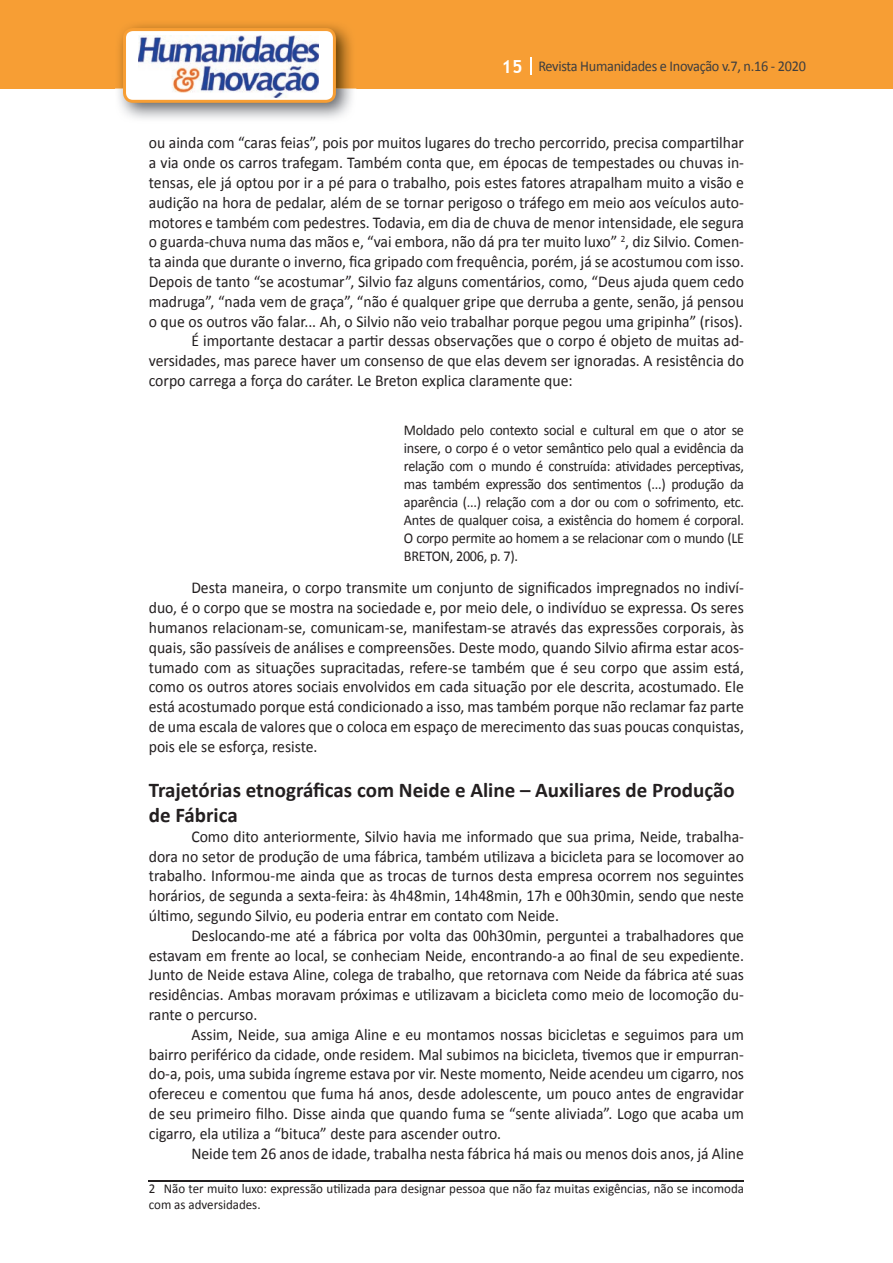
<style>
.page{position:relative;width:893px;height:1263px;background:#fff}
.page>*{position:absolute;margin:0;border:0;box-sizing:border-box;transform-origin:0 0}
.t1{font:700 21px/25.2px "Calibri";color:#231f20}
.t2{font:16.5px/19.8px "Calibri";color:#231f20;text-align:justify;scale:.95 1}
.t3{font:15px/18px "Calibri";letter-spacing:-.02em;color:#231f20;text-align:justify;scale:.95 1}
.t4{font:15px "Calibri";letter-spacing:-.02em;color:#3e3e3f;scale:.95 1}
.t5{font:13.5px/16.2px "Calibri";color:#231f20;scale:.96 1}
.s1{font-family:"Trebuchet MS";font-weight:700;font-size:18px;color:#fff}
</style>
<div class="page">
<div style="left:0;top:0;width:893px;height:88px;background:#f79e34"></div>
<svg style="left:530px;top:57px;width:2px;height:18px"></svg>
<img style="left:115px;top:24px;width:241px;height:95px">
<svg style="left:123px;top:28px;width:213px;height:75px"></svg>
<hr style="left:149px;top:1180px;width:595px;height:1px;background:#231f20">
<p class="t4" style="left:501px;top:57px;width:322px"><span class="s1">15</span> Revista Humanidades e Inovação v.7, n.16 - 2020</p>
<p class="t2" style="left:149px;top:133px;width:628px">ou ainda com “caras feias”, pois por muitos lugares do trecho percorrido, precisa compartilhar</p>
<p class="t2" style="left:149px;top:153px;width:628px">a via onde os carros trafegam. Também conta que, em épocas de tempestades ou chuvas in-</p>
<p class="t2" style="left:149px;top:173px;width:628px">tensas, ele já optou por ir a pé para o trabalho, pois estes fatores atrapalham muito a visão e</p>
<p class="t2" style="left:149px;top:193px;width:628px">audição na hora de pedalar, além de se tornar perigoso o tráfego em meio aos veículos auto-</p>
<p class="t2" style="left:149px;top:212px;width:628px">motores e também com pedestres. Todavia, em dia de chuva de menor intensidade, ele segura</p>
<p class="t2" style="left:149px;top:232px;width:628px">o guarda-chuva numa das mãos e, “vai embora, não dá pra ter muito luxo” <sup>2</sup>, diz Silvio. Comen-</p>
<p class="t2" style="left:149px;top:252px;width:628px">ta ainda que durante o inverno, fica gripado com frequência, porém, já se acostumou com isso.</p>
<p class="t2" style="left:149px;top:272px;width:628px">Depois de tanto “se acostumar”, Silvio faz alguns comentários, como, “Deus ajuda quem cedo</p>
<p class="t2" style="left:149px;top:292px;width:628px">madruga”, “nada vem de graça”, “não é qualquer gripe que derruba a gente, senão, já pensou</p>
<p class="t2" style="left:149px;top:311px;width:627px">o que os outros vão falar... Ah, o Silvio não veio trabalhar porque pegou uma gripinha” (risos).</p>
<p class="t2" style="left:191px;top:331px;width:583px">É importante destacar a partir dessas observações que o corpo é objeto de muitas ad-</p>
<p class="t2" style="left:149px;top:351px;width:628px">versidades, mas parece haver um consenso de que elas devem ser ignoradas. A resistência do</p>
<p class="t2" style="left:149px;top:371px;width:448px">corpo carrega a força do caráter. Le Breton explica claramente que:</p>
<p class="t3" style="left:404px;top:421px;width:360px">Moldado pelo contexto social e cultural em que o ator se insere, o corpo é o vetor semântico pelo qual a evidência da relação com o mundo é construída: atividades perceptivas, mas também expressão dos sentimentos (...) produção da aparência (...) relação com a dor ou com o sofrimento, etc.<br>Antes de qualquer coisa, a existência do homem é corporal.<br>O corpo permite ao homem a se relacionar com o mundo (LE BRETON, 2006, p. 7).</p>
<p class="t2" style="left:149px;top:578px;width:628px;text-indent:43px">Desta maneira, o corpo transmite um conjunto de significados impregnados no indiví&shy;duo, é o corpo que se mostra na sociedade e, por meio dele, o indivíduo se expressa. Os seres humanos relacionam-se, comunicam-se, manifestam-se através das expressões corporais, às quais, são passíveis de análises e compreensões. Deste modo, quando Silvio afirma estar acos&shy;tumado com as situações supracitadas, refere-se também que é seu corpo que assim está, como os outros atores sociais envolvidos em cada situação por ele descrita, acostumado. Ele está acostumado porque está condicionado a isso, mas também porque não reclamar faz parte de uma escala de valores que o coloca em espaço de merecimento das suas poucas conquistas, pois ele se esforça, resiste.</p>
<p class="t1" style="left:149px;top:777px;width:587px">Trajetórias etnográficas com Neide e Aline – Auxiliares de Produção de Fábrica</p>
<p class="t2" style="left:149px;top:826px;width:628px;text-indent:43px">Como dito anteriormente, Silvio havia me informado que sua prima, Neide, trabalha&shy;dora no setor de produção de uma fábrica, também utilizava a bicicleta para se locomover ao trabalho. Informou-me ainda que as trocas de turnos desta empresa ocorrem nos seguintes horários, de segunda a sexta-feira: às 4h48min, 14h48min, 17h e 00h30min, sendo que neste último, segundo Silvio, eu poderia entrar em contato com Neide.</p>
<p class="t2" style="left:149px;top:925px;width:628px;text-indent:43px">Deslocando-me até a fábrica por volta das 00h30min, perguntei a trabalhadores que estavam em frente ao local, se conheciam Neide, encontrando-a ao final de seu expediente.<br>Junto de Neide estava Aline, colega de trabalho, que retornava com Neide da fábrica até suas residências. Ambas moravam próximas e utilizavam a bicicleta como meio de locomoção du&shy;rante o percurso.</p>
<p class="t2" style="left:149px;top:1024px;width:628px;text-indent:43px">Assim, Neide, sua amiga Aline e eu montamos nossas bicicletas e seguimos para um bairro periférico da cidade, onde residem. Mal subimos na bicicleta, tivemos que ir empurran&shy;do-a, pois, uma subida íngreme estava por vir. Neste momento, Neide acendeu um cigarro, nos ofereceu e comentou que fuma há anos, desde adolescente, um pouco antes de engravidar de seu primeiro filho. Disse ainda que quando fuma se “sente aliviada”. Logo que acaba um cigarro, ela utiliza a “bituca” deste para ascender outro.</p>
<p class="t2" style="left:191px;top:1143px;width:583px">Neide tem 26 anos de idade, trabalha nesta fábrica há mais ou menos dois anos, já Aline</p>
<p class="t5" style="left:149px;top:1180px;width:621px">2 Não ter muito luxo: expressão utilizada para designar pessoa que não faz muitas exigências, não se incomoda com as adversidades.</p>
</div>
